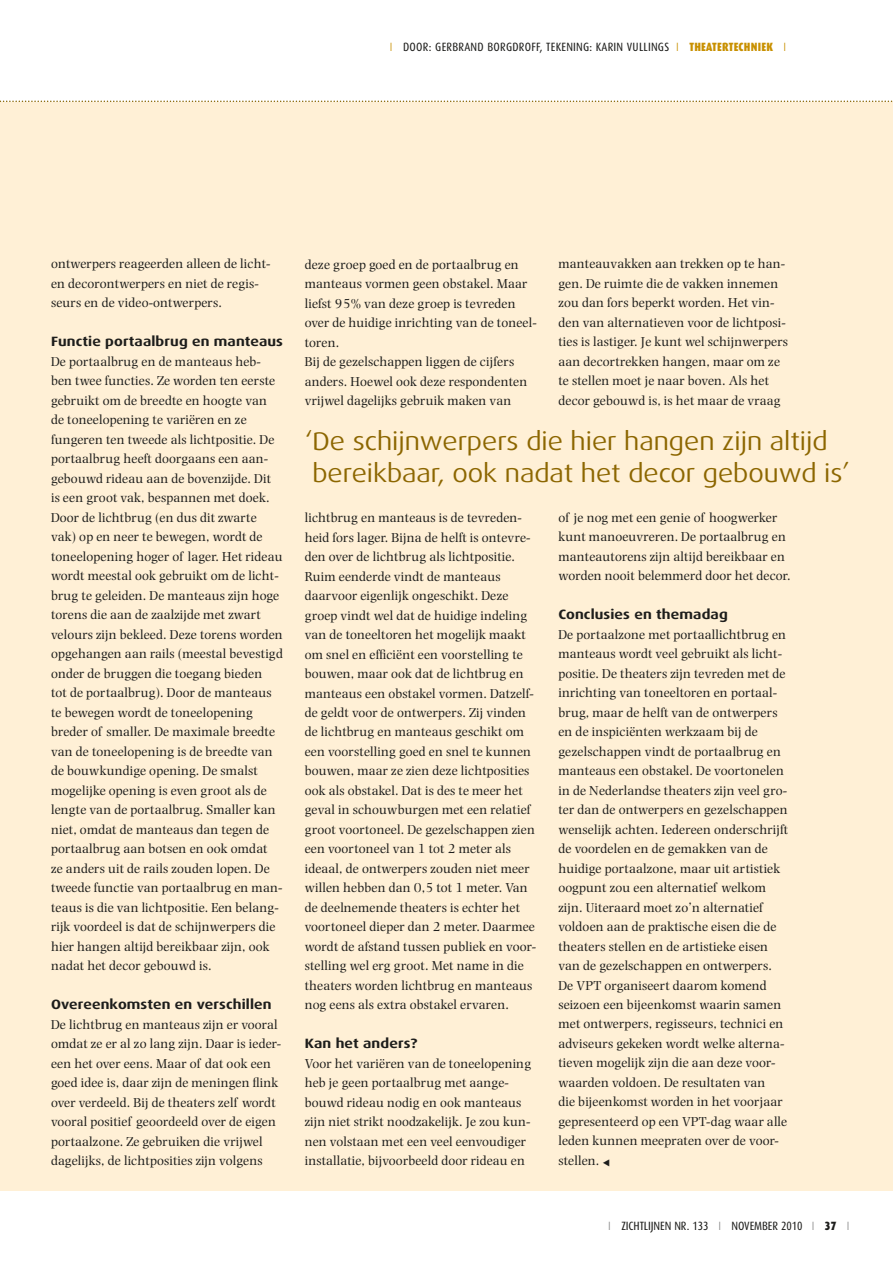
<style>
.page{position:relative;width:893px;height:1263px;background:#fff}
.page>*{position:absolute;margin:0;border:0;box-sizing:border-box;transform-origin:0 0}
.t1{font:25.5px/31.5px "Dax Wide";color:#8c6600}
.t2{font:13.5px/19.5px "Photina";letter-spacing:.01em;color:#1d1d1b}
.t3{font:700 13.5px "Dax Wide";letter-spacing:.01em;color:#1d1d1b}
.t4{font:12px "Dax Condensed";letter-spacing:.02em;color:#1d1d1b}
.t5{font:12px "Dax Condensed";letter-spacing:-.005em;color:#1d1d1b}
.t6{font:900 12px "Dax Condensed";color:#c89000}
.s1{font-weight:300;color:#c89000}
.s2{font-weight:900;color:#c89000}
.s3{font-weight:300}
.s4{font-family:"European Pi Three";font-size:9px}
.s5{font-weight:300;color:#878787}
.s6{font-weight:900}
</style>
<div class="page">
<div style="left:0;top:102px;width:893px;height:1089px;background:#fff0d6"></div>
<svg style="left:19px;top:101px;width:874px;height:1px"></svg>
<p class="t4" style="left:390px;top:40px;width:306px"><span class="s1">I</span> DOOR: GERBRAND BORGDROFF, TEKENING: KARIN VU LLINGS <span class="s1">I</span> <span class="s2">THEATERTECHNIE</span></p>
<p class="t6" style="left:766px;top:40px;width:21px">K <span class="s3">I</span></p>
<p class="t2" style="left:51px;top:254px;width:221px">ontwerpers reageerden alleen de licht&shy;en decorontwerpers en niet de regis&shy;seurs en de video-ontwerpers.</p>
<p class="t3" style="left:51px;top:334px;width:233px">Functie portaalbrug en manteaus</p>
<p class="t2" style="left:51px;top:352px;width:233px">De portaalbrug en de manteaus heb&shy;ben twee functies. Ze worden ten eerste gebruikt om de breedte en hoogte van de toneelopening te variëren en ze fungeren ten tweede als lichtpositie. De portaalbrug heeft doorgaans een aan&shy;gebouwd rideau aan de bovenzijde. Dit is een groot vak, bespannen met doek.<br>Door de lichtbrug (en dus dit zwarte vak) op en neer te bewegen, wordt de toneelopening hoger of lager. Het rideau wordt meestal ook gebruikt om de licht&shy;brug te geleiden. De manteaus zijn hoge torens die aan de zaalzijde met zwart velours zijn bekleed. Deze torens worden opgehangen aan rails (meestal bevestigd onder de bruggen die toegang bieden<br>tot de portaalbrug). Door de manteaus te bewegen wordt de toneelopening breder of smaller. De maximale breedte van de toneelopening is de breedte van de bouwkundige opening. De smalst mogelijke opening is even groot als de lengte van de portaalbrug. Smaller kan niet, omdat de manteaus dan tegen de portaalbrug aan botsen en ook omdat<br>ze anders uit de rails zouden lopen. De tweede functie van portaalbrug en man&shy;teaus is die van lichtpositie. Een belang&shy;rijk voordeel is dat de schijnwerpers die hier hangen altijd bereikbaar zijn, ook nadat het decor gebouwd is.</p>
<p class="t3" style="left:51px;top:997px;width:222px">Overeenkomsten en verschillen</p>
<p class="t2" style="left:51px;top:1014px;width:232px">De lichtbrug en manteaus zijn er vooral omdat ze er al zo lang zijn. Daar is ieder&shy;een het over eens. Maar of dat ook een goed idee is, daar zijn de meningen flink over verdeeld. Bij de theaters zelf wordt vooral positief geoordeeld over de eigen portaalzone. Ze gebruiken die vrijwel dagelijks, de lichtposities zijn volgens</p>
<p class="t2" style="left:305px;top:254px;width:233px">deze groep goed en de portaalbrug en manteaus vormen geen obstakel. Maar liefst 95% van deze groep is tevreden over de huidige inrichting van de toneel&shy;toren.<br>Bij de gezelschappen liggen de cijfers anders. Hoewel ook deze respondenten vrijwel dagelijks gebruik maken van</p>
<p class="t2" style="left:558px;top:254px;width:231px">manteauvakken aan trekken op te han&shy;gen. De ruimte die de vakken innemen zou dan fors beperkt worden. Het vin&shy;den van alternatieven voor de lichtposi&shy;ties is lastiger. Je kunt wel schijnwerpers aan decortrekken hangen, maar om ze te stellen moet je naar boven. Als het decor gebouwd is, is het maar de vraag</p>
<h1 class="t1" style="left:305px;top:426px;width:546px">‘De schijnwerpers die hier hangen zijn altijd bereikbaar, ook nadat het decor gebouwd is’</h1>
<p class="t2" style="left:305px;top:508px;width:233px">lichtbrug en manteaus is de tevreden&shy;heid fors lager. Bijna de helft is ontevre&shy;den over de lichtbrug als lichtpositie.<br>Ruim eenderde vindt de manteaus daarvoor eigenlijk ongeschikt. Deze groep vindt wel dat de huidige indeling van de toneeltoren het mogelijk maakt om snel en efficiënt een voorstelling te bouwen, maar ook dat de lichtbrug en manteaus een obstakel vormen. Datzelf&shy;de geldt voor de ontwerpers. Zij vinden de lichtbrug en manteaus geschikt om een voorstelling goed en snel te kunnen bouwen, maar ze zien deze lichtposities ook als obstakel. Dat is des te meer het geval in schouwburgen met een relatief groot voortoneel. De gezelschappen zien een voortoneel van 1 tot 2 meter als ideaal, de ontwerpers zouden niet meer willen hebben dan 0,5 tot 1 meter. Van de deelnemende theaters is echter het voortoneel dieper dan 2 meter. Daarmee wordt de afstand tussen publiek en voor&shy;stelling wel erg groot. Met name in die theaters worden lichtbrug en manteaus nog eens als extra obstakel ervaren.</p>
<p class="t3" style="left:305px;top:1036px;width:114px">Kan het anders?</p>
<p class="t2" style="left:305px;top:1054px;width:228px">Voor het variëren van de toneelopening heb je geen portaalbrug met aange&shy;bouwd rideau nodig en ook manteaus zijn niet strikt noodzakelijk. Je zou kun&shy;nen volstaan met een veel eenvoudiger installatie, bijvoorbeeld door rideau en</p>
<p class="t2" style="left:558px;top:507px;width:234px">of je nog met een genie of hoogwerker kunt manoeuvreren. De portaalbrug en manteautorens zijn altijd bereikbaar en worden nooit belemmerd door het decor.</p>
<p class="t3" style="left:558px;top:607px;width:171px">Conclusies en themadag</p>
<p class="t2" style="left:558px;top:624px;width:231px">De portaalzone met portaallichtbrug en manteaus wordt veel gebruikt als licht&shy;positie. De theaters zijn tevreden met de inrichting van toneeltoren en portaal&shy;brug, maar de helft van de ontwerpers en de inspiciënten werkzaam bij de gezelschappen vindt de portaalbrug en manteaus een obstakel. De voortonelen in de Nederlandse theaters zijn veel gro&shy;ter dan de ontwerpers en gezelschappen wenselijk achten. Iedereen onderschrijft de voordelen en de gemakken van de huidige portaalzone, maar uit artistiek oogpunt zou een alternatief welkom zijn. Uiteraard moet zo’n alternatief voldoen aan de praktische eisen die de theaters stellen en de artistieke eisen van de gezelschappen en ontwerpers.<br>De VPT organiseert daarom komend seizoen een bijeenkomst waarin samen met ontwerpers, regisseurs, technici en adviseurs gekeken wordt welke alterna&shy;tieven mogelijk zijn die aan deze voor&shy;waarden voldoen. De resultaten van<br>die bijeenkomst worden in het voorjaar gepresenteerd op een VPT-dag waar alle leden kunnen meepraten over de voor&shy;stellen. <span class="s4">f</span></p>
<p class="t5" style="left:608px;top:1219px;width:23px"><span class="s5">I</span> ZICHTLI</p>
<p class="t5" style="left:651px;top:1219px;width:10px">JNEN</p>
<p class="t5" style="left:674px;top:1219px;width:176px">NR. 133 <span class="s5">I</span> NOVEMBER 2010 <span class="s5">I</span> <span class="s6">37</span> <span class="s5">I</span></p>
</div>
